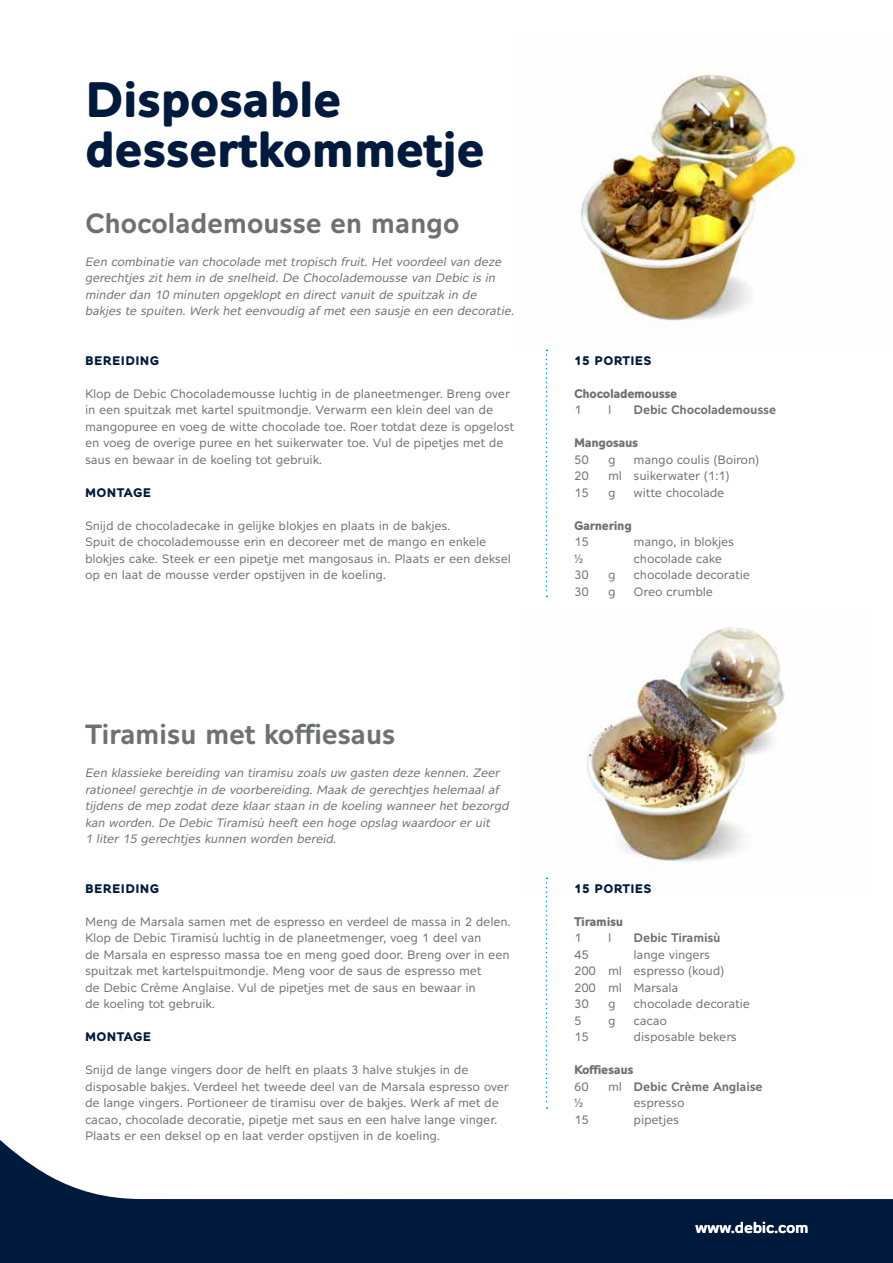
<style>
.page{position:relative;width:893px;height:1263px;background:#fff}
.page>*{position:absolute;margin:0;border:0;box-sizing:border-box;transform-origin:0 0}
.t1{font:700 48px/49.5px "Alleyn";letter-spacing:-.02em;color:#001a3e}
.t2{font:600 27px "Alleyn";letter-spacing:-.02em;color:#6f7070}
.t3{font:600 15px "Alleyn";letter-spacing:-.02em;color:#fff}
.t4{font:12px/16.5px "Alleyn";letter-spacing:-.02em;color:#6f7070}
.t5{font:italic 12px/16.5px "Alleyn";letter-spacing:-.02em;color:#6f7070}
.t6{font:600 12px "Alleyn";letter-spacing:-.02em;color:#6f7070}
.t7{font:700 12px "Alleyn";letter-spacing:-.03em;color:#6f7070}
.t8{font:700 12px "Alleyn";letter-spacing:.03em;color:#001a3e}
.s1{font-weight:400}
</style>
<div class="page">
<svg style="left:0;top:1140px;width:893px;height:123px;fill:#001a3e"></svg>
<img style="left:581px;top:73px;width:223px;height:250px">
<img style="left:545px;top:627px;width:240px;height:266px">
<svg style="left:546px;top:350px;width:1px;height:247px"></svg>
<svg style="left:546px;top:878px;width:1px;height:231px"></svg>
<h1 class="t1" style="left:85px;top:74px;width:401px">Disposable dessertkommetje</h1>
<h2 class="t2" style="left:85px;top:206px;width:376px">Chocolademousse en mango</h2>
<p class="t5" style="left:85px;top:253px;width:431px">Een combinatie van chocolade met tropisch fruit. Het voordeel van deze gerechtjes zit hem in de snelheid. De Chocolademousse van Debic is in minder dan 10 minuten opgeklopt en direct vanuit de spuitzak in de bakjes te spuiten. Werk het eenvoudig af met een sausje en een decoratie.</p>
<p class="t8" style="left:85px;top:353px;width:76px">BEREIDING</p>
<p class="t4" style="left:85px;top:385px;width:431px">Klop de Debic Chocolademousse luchtig in de planeetmenger. Breng over in een spuitzak met kartel spuitmondje. Verwarm een klein deel van de mangopuree en voeg de witte chocolade toe. Roer totdat deze is opgelost en voeg de overige puree en het suikerwater toe. Vul de pipetjes met de saus en bewaar in de koeling tot gebruik.</p>
<p class="t8" style="left:85px;top:485px;width:68px">MONTAGE</p>
<p class="t4" style="left:85px;top:517px;width:428px">Snijd de chocoladecake in gelijke blokjes en plaats in de bakjes.<br>Spuit de chocolademousse erin en decoreer met de mango en enkele blokjes cake. Steek er een pipetje met mangosaus in. Plaats er een deksel op en laat de mousse verder opstijven in de koeling.</p>
<h2 class="t2" style="left:85px;top:718px;width:312px">Tiramisu met koffiesaus</h2>
<p class="t5" style="left:85px;top:764px;width:425px">Een klassieke bereiding van tiramisu zoals uw gasten deze kennen. Zeer rationeel gerechtje in de voorbereiding. Maak de gerechtjes helemaal af tijdens de mep zodat deze klaar staan in de koeling wanneer het bezorgd kan worden. De Debic Tiramisù heeft een hoge opslag waardoor er uit<br>1 liter 15 gerechtjes kunnen worden bereid.</p>
<p class="t8" style="left:85px;top:881px;width:76px">BEREIDING</p>
<p class="t4" style="left:85px;top:913px;width:427px">Meng de Marsala samen met de espresso en verdeel de massa in 2 delen.<br>Klop de Debic Tiramisù luchtig in de planeetmenger, voeg 1 deel van<br>de Marsala en espresso massa toe en meng goed door. Breng over in een spuitzak met kartelspuitmondje. Meng voor de saus de espresso met<br>de Debic Crème Anglaise. Vul de pipetjes met de saus en bewaar in<br>de koeling tot gebruik.</p>
<p class="t8" style="left:85px;top:1029px;width:68px">MONTAGE</p>
<p class="t4" style="left:85px;top:1061px;width:425px">Snijd de lange vingers door de helft en plaats 3 halve stukjes in de disposable bakjes. Verdeel het tweede deel van de Marsala espresso over de lange vingers. Portioneer de tiramisu over de bakjes. Werk af met de cacao, chocolade decoratie, pipetje met saus en een halve lange vinger.<br>Plaats er een deksel op en laat verder opstijven in de koeling.</p>
<p class="t8" style="left:574px;top:353px;width:79px">15 PORTIES</p>
<p class="t7" style="left:574px;top:386px;width:105px">Chocolademousse</p>
<p class="t4" style="left:574px;top:401px;width:9px">1</p>
<p class="t4" style="left:608px;top:401px;width:5px">l</p>
<p class="t6" style="left:634px;top:402px;width:144px">Debic Chocolademousse</p>
<p class="t7" style="left:574px;top:435px;width:66px">Mangosaus</p>
<p class="t4" style="left:574px;top:451px;width:16px">50</p>
<p class="t4" style="left:608px;top:451px;width:9px">g</p>
<p class="t4" style="left:634px;top:451px;width:127px">mango coulis (Boiron)</p>
<p class="t4" style="left:574px;top:467px;width:16px">20</p>
<p class="t4" style="left:608px;top:467px;width:123px">ml suikerwater (1:1)</p>
<p class="t4" style="left:574px;top:484px;width:16px">15</p>
<p class="t4" style="left:608px;top:484px;width:9px">g</p>
<p class="t4" style="left:634px;top:484px;width:92px">witte chocolade</p>
<p class="t7" style="left:574px;top:518px;width:59px">Garnering</p>
<p class="t4" style="left:574px;top:533px;width:16px">15</p>
<p class="t4" style="left:634px;top:533px;width:102px">mango, in blokjes</p>
<p class="t4" style="left:574px;top:550px;width:10px">½</p>
<p class="t4" style="left:634px;top:550px;width:90px">chocolade cake</p>
<p class="t4" style="left:574px;top:566px;width:16px">30</p>
<p class="t4" style="left:608px;top:566px;width:9px">g</p>
<p class="t4" style="left:634px;top:566px;width:118px">chocolade decoratie</p>
<p class="t4" style="left:574px;top:583px;width:16px">30</p>
<p class="t4" style="left:608px;top:583px;width:9px">g</p>
<p class="t4" style="left:634px;top:583px;width:81px">Oreo crumble</p>
<p class="t8" style="left:574px;top:881px;width:79px">15 PORTIES</p>
<p class="t7" style="left:574px;top:914px;width:51px">Tiramisu</p>
<p class="t4" style="left:574px;top:929px;width:9px">1</p>
<p class="t4" style="left:608px;top:929px;width:5px">l</p>
<p class="t6" style="left:634px;top:930px;width:89px">Debic Tiramisù</p>
<p class="t4" style="left:574px;top:946px;width:16px">45</p>
<p class="t4" style="left:574px;top:946px;width:152px;text-indent:60px">lange vingers<br>200 ml espresso (koud)<br>200 ml Marsala<br>30</p>
<p class="t4" style="left:608px;top:995px;width:9px">g</p>
<p class="t4" style="left:634px;top:995px;width:118px">chocolade decoratie</p>
<p class="t4" style="left:574px;top:1012px;width:9px">5</p>
<p class="t4" style="left:608px;top:1012px;width:9px">g</p>
<p class="t4" style="left:634px;top:1012px;width:35px">cacao</p>
<p class="t4" style="left:574px;top:1028px;width:16px">15</p>
<p class="t4" style="left:634px;top:1028px;width:105px">disposable bekers</p>
<p class="t7" style="left:574px;top:1062px;width:61px">Koffiesaus</p>
<p class="t4" style="left:574px;top:1078px;width:16px">60</p>
<p class="t6" style="left:608px;top:1079px;width:156px"><span class="s1">ml</span> Debic Crème Anglaise</p>
<p class="t4" style="left:574px;top:1094px;width:10px">½</p>
<p class="t4" style="left:634px;top:1094px;width:53px">espresso</p>
<p class="t4" style="left:574px;top:1111px;width:16px">15</p>
<p class="t4" style="left:634px;top:1111px;width:47px">pipetjes</p>
<p class="t3" style="left:695px;top:1219px;width:115px">www.debic.com</p>
</div>
